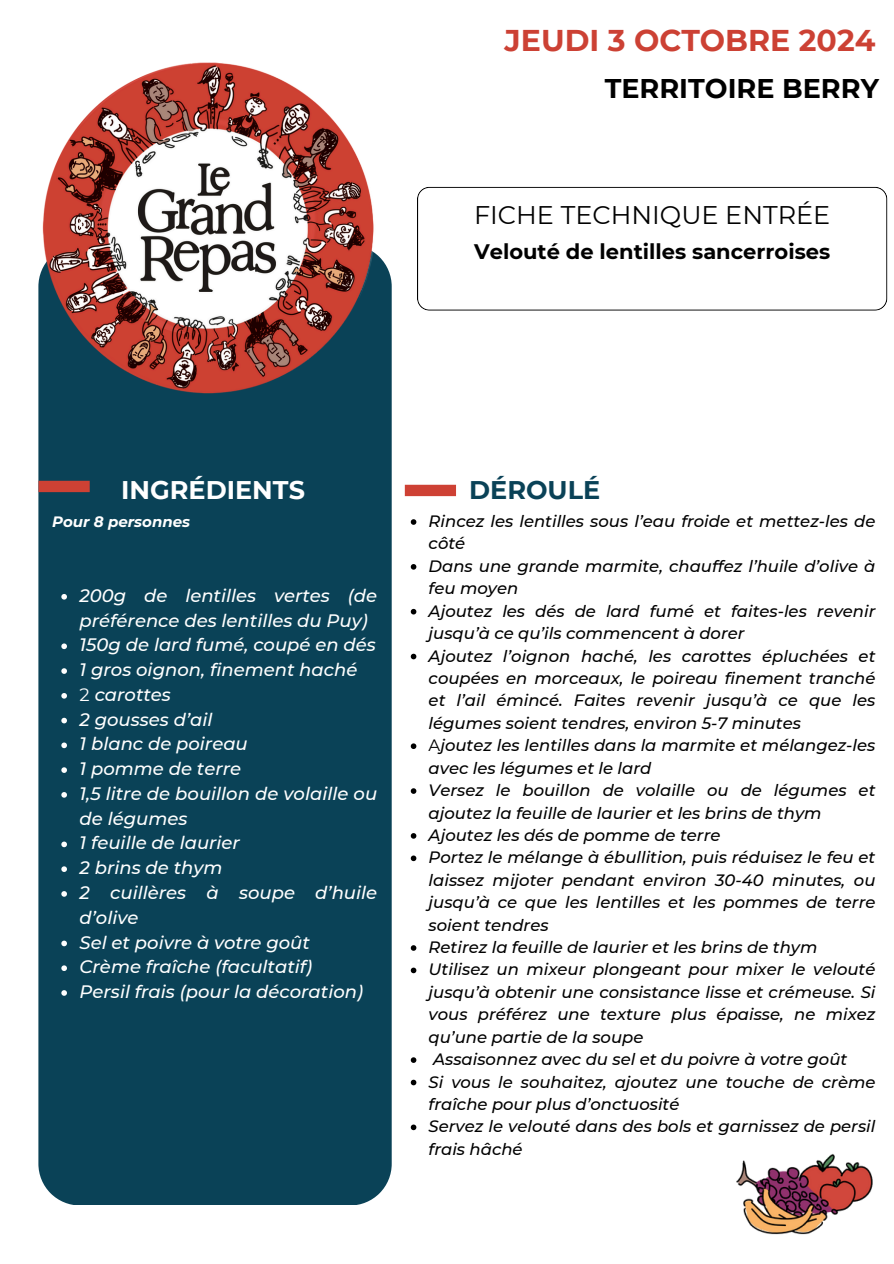
<style>
.page{position:relative;width:894px;height:1264px;background:#fff}
.page>*{position:absolute;margin:0;border:0;box-sizing:border-box;transform-origin:0 0}
.t1{font:700 30px "Montserrat";color:#cc4134}
.t2{font:700 27px "Montserrat";color:#000}
.t3{font:25.5px "Montserrat";color:#000}
.t4{font:700 25.5px "Montserrat";color:#fff}
.t5{font:700 25.5px "Montserrat";color:#0a4257}
.t6{font:700 21px "Montserrat";color:#000}
.t7{font:italic 500 18px/24.8px "Montserrat";color:#fff}
.t8{font:italic 500 16.5px/22.4px "Montserrat";color:#000}
.t9{font:italic 700 15px "Montserrat";color:#fff}
.s1{font-weight:400;font-style:normal}
</style>
<div class="page">
<svg style="left:404px;top:485px;width:52px;height:11px"></svg>
<img style="left:736px;top:1154px;width:137px;height:81px">
<div style="left:38px;top:255px;width:353px;height:949px;background:#0a4257"></div>
<img style="left:38px;top:62px;width:339px;height:335px">
<svg style="left:38px;top:481px;width:52px;height:11px"></svg>
<svg style="left:61px;top:594px;width:6px;height:5px"></svg>
<svg style="left:61px;top:643px;width:6px;height:6px"></svg>
<svg style="left:61px;top:668px;width:6px;height:6px"></svg>
<svg style="left:61px;top:693px;width:6px;height:5px"></svg>
<svg style="left:61px;top:717px;width:6px;height:6px"></svg>
<svg style="left:61px;top:742px;width:6px;height:6px"></svg>
<svg style="left:61px;top:767px;width:6px;height:6px"></svg>
<svg style="left:61px;top:792px;width:6px;height:5px"></svg>
<svg style="left:61px;top:841px;width:6px;height:6px"></svg>
<svg style="left:61px;top:866px;width:6px;height:6px"></svg>
<svg style="left:61px;top:891px;width:6px;height:5px"></svg>
<svg style="left:61px;top:940px;width:6px;height:6px"></svg>
<svg style="left:61px;top:965px;width:6px;height:6px"></svg>
<svg style="left:61px;top:990px;width:6px;height:5px"></svg>
<svg style="left:410px;top:519px;width:6px;height:6px"></svg>
<svg style="left:410px;top:564px;width:6px;height:5px"></svg>
<svg style="left:410px;top:609px;width:6px;height:5px"></svg>
<svg style="left:410px;top:653px;width:6px;height:6px"></svg>
<svg style="left:410px;top:743px;width:6px;height:6px"></svg>
<svg style="left:410px;top:788px;width:6px;height:5px"></svg>
<svg style="left:410px;top:833px;width:6px;height:5px"></svg>
<svg style="left:410px;top:855px;width:6px;height:6px"></svg>
<svg style="left:410px;top:945px;width:6px;height:5px"></svg>
<svg style="left:410px;top:967px;width:6px;height:6px"></svg>
<svg style="left:410px;top:1057px;width:6px;height:5px"></svg>
<svg style="left:410px;top:1079px;width:6px;height:6px"></svg>
<svg style="left:410px;top:1124px;width:6px;height:6px"></svg>
<svg style="left:417px;top:187px;width:470px;height:123px"></svg>
<p class="t1" style="left:504px;top:22px;width:372px">JEUDI 3 OCTOBRE 2024</p>
<p class="t2" style="left:604px;top:72px;width:275px">TERRITOIRE BERRY</p>
<p class="t3" style="left:474px;top:199px;width:357px">FICHE TECHNIQUE ENTRÉE</p>
<p class="t6" style="left:474px;top:238px;width:357px">Velouté de lentilles sancerroises</p>
<h3 class="t4" style="left:121px;top:474px;width:185px">INGRÉDIENTS</h3>
<p class="t9" style="left:52px;top:512px;width:140px">Pour 8 personnes</p>
<h4 class="t7" style="left:80px;top:583px;width:299px">200g de lentilles vertes (de préférence des lentilles du Puy)</h4>
<p class="t7" style="left:80px;top:632px;width:298px">150g de lard fumé, coupé en dés</p>
<p class="t7" style="left:80px;top:657px;width:279px">1 gros oignon, finement haché</p>
<p class="t7" style="left:80px;top:682px;width:93px"><span class="s1">2</span> carottes</p>
<p class="t7" style="left:80px;top:706px;width:134px">2 gousses d’ail</p>
<p class="t7" style="left:80px;top:731px;width:170px">1 blanc de poireau</p>
<p class="t7" style="left:80px;top:756px;width:163px">1 pomme de terre</p>
<p class="t7" style="left:80px;top:781px;width:299px">1,5 litre de bouillon de volaille ou de légumes</p>
<p class="t7" style="left:80px;top:830px;width:162px">1 feuille de laurier</p>
<p class="t7" style="left:80px;top:855px;width:144px">2 brins de thym</p>
<p class="t7" style="left:80px;top:880px;width:299px">2 cuillères à soupe d’huile d’olive</p>
<p class="t7" style="left:80px;top:929px;width:232px">Sel et poivre à votre goût</p>
<p class="t7" style="left:80px;top:954px;width:234px">Crème fraîche (facultatif)</p>
<p class="t7" style="left:80px;top:979px;width:285px">Persil frais (pour la décoration)</p>
<h1 class="t5" style="left:469px;top:474px;width:132px">DÉROULÉ</h1>
<p class="t8" style="left:428px;top:510px;width:448px">Rincez les lentilles sous l’eau froide et mettez-les de côté</p>
<p class="t8" style="left:428px;top:555px;width:448px">Dans une grande marmite, chauffez l’huile d’olive à feu moyen</p>
<h2 class="t8" style="left:428px;top:599px;width:448px">Ajoutez les dés de lard fumé et faites-les revenir jusqu’à ce qu’ils commencent à dorer</h2>
<p class="t8" style="left:428px;top:644px;width:448px;text-align:justify">Ajoutez l’oignon haché, les carottes épluchées et coupées en morceaux, le poireau finement tranché et l’ail émincé. Faites revenir jusqu’à ce que les légumes soient tendres, environ 5-7 minutes</p>
<h2 class="t8" style="left:428px;top:734px;width:448px"><span class="s1">A</span>joutez les lentilles dans la marmite et mélangez-les avec les légumes et le lard</h2>
<p class="t8" style="left:428px;top:779px;width:448px">Versez le bouillon de volaille ou de légumes et ajoutez la feuille de laurier et les brins de thym</p>
<p class="t8" style="left:428px;top:823px;width:293px">Ajoutez les dés de pomme de terre</p>
<p class="t8" style="left:428px;top:846px;width:448px;text-align:justify">Portez le mélange à ébullition, puis réduisez le feu et laissez mijoter pendant environ 30-40 minutes, ou jusqu’à ce que les lentilles et les pommes de terre soient tendres</p>
<p class="t8" style="left:428px;top:935px;width:390px">Retirez la feuille de laurier et les brins de thym</p>
<p class="t8" style="left:428px;top:958px;width:448px;text-align:justify">Utilisez un mixeur plongeant pour mixer le velouté jusqu’à obtenir une consistance lisse et crémeuse. Si vous préférez une texture plus épaisse, ne mixez qu’une partie de la soupe</p>
<p class="t8" style="left:433px;top:1048px;width:415px">Assaisonnez avec du sel et du poivre à votre goût</p>
<p class="t8" style="left:428px;top:1070px;width:448px">Si vous le souhaitez, ajoutez une touche de crème fraîche pour plus d’onctuosité</p>
<p class="t8" style="left:428px;top:1115px;width:448px">Servez le velouté dans des bols et garnissez de persil frais hâché</p>
</div>
